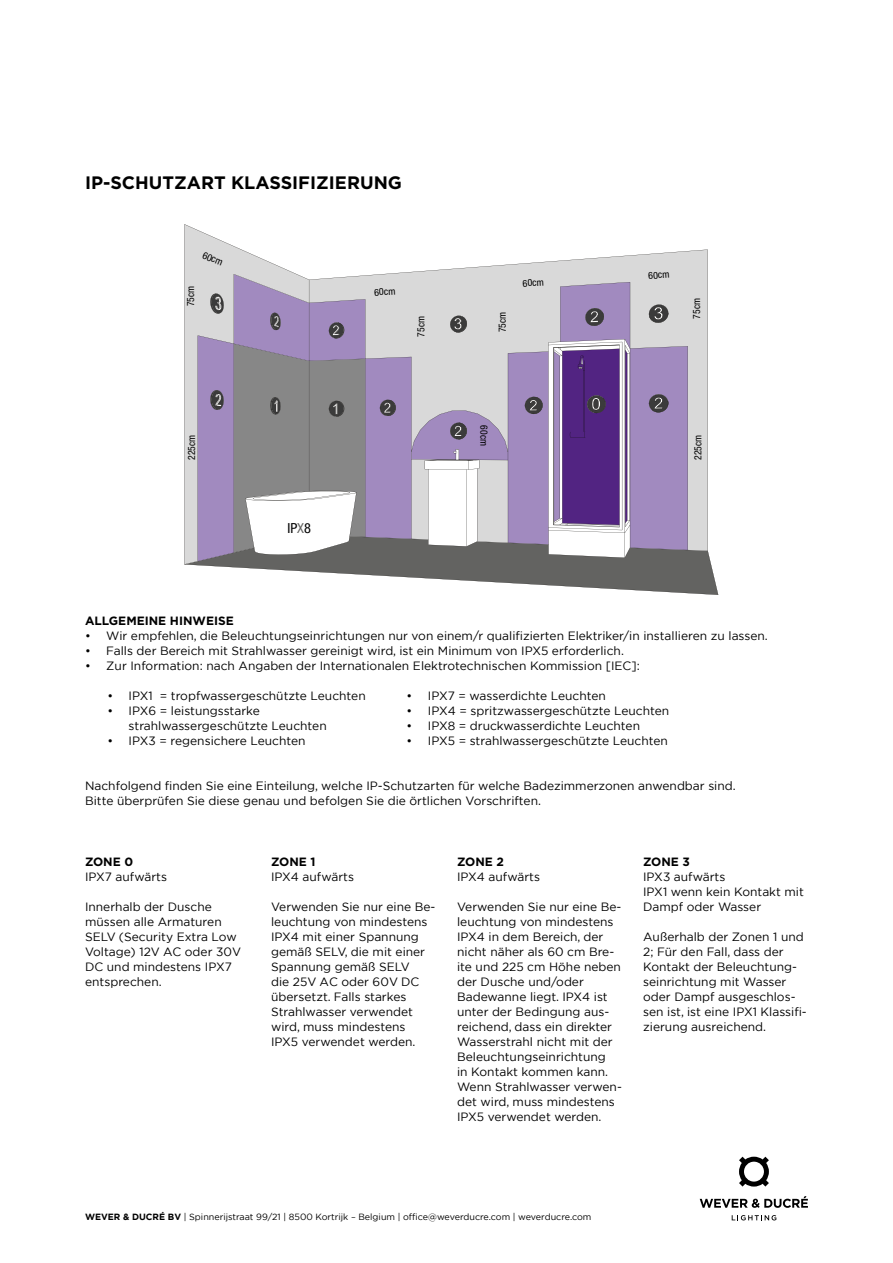
<style>
.page{position:relative;width:893px;height:1263px;background:#fff}
.page>*{position:absolute;margin:0;border:0;box-sizing:border-box;transform-origin:0 0}
.t1{font:700 18px "Gotham HTF";color:#000}
.t2{font:condensed 13.8px "Helvetica Neue LT Std";color:#000;scale:1.04 1}
.t3{font:12px/15px "Gotham";color:#000}
.t4{font:700 12px "Gotham HTF";color:#000}
.t5{font:condensed 10.05px "Helvetica Neue LT Std";color:#000}
.t6{font:condensed 9.9px "Helvetica Neue LT Std";color:#000;scale:1.04 1}
.t7{font:condensed 9.75px "Helvetica Neue LT Std";color:#000;scale:1.04 1}
.t8{font:9px "Gotham";color:#000}
.s1{font-size:9.75px}
.s2{color:#636361}
.s3{font-weight:700}
</style>
<div class="page">
<svg style="left:700px;top:1196px;width:108px;height:12px"></svg>
<svg style="left:739px;top:1157px;width:30px;height:29px"></svg>
<svg style="left:732px;top:1215px;width:44px;height:5px"></svg>
<svg style="left:184px;top:224px;width:534px;height:371px"></svg>
<svg style="left:210px;top:294px;width:298px;height:249px;background:#a89aba"></svg>
<svg style="left:217px;top:296px;width:446px;height:262px;background:#a79cb5"></svg>
<h1 class="t1" style="left:85px;top:172px;width:318px">IP-SCHUTZART KLASSIFIZIERUNG</h1>
<p class="t6" style="left:205px;top:249px;width:22px;rotate:22deg">6<span class="s1">0</span>cm</p>
<p class="t5" style="left:185px;top:306px;width:22px;rotate:-90deg">75cm</p>
<p class="t5" style="left:186px;top:460px;width:27px;rotate:-90deg">225cm</p>
<p class="t2" style="left:287px;top:520px;width:24px">IP<span class="s2">X</span>8</p>
<p class="t7" style="left:374px;top:287px;width:22px;rotate:-3deg">60cm</p>
<p class="t5" style="left:415px;top:337px;width:22px;rotate:-90deg">75cm</p>
<p class="t5" style="left:496px;top:332px;width:22px;rotate:-90deg">75cm</p>
<p class="t7" style="left:522px;top:278px;width:22px;rotate:-3deg">60cm</p>
<p class="t5" style="left:490px;top:425px;width:22px;rotate:90deg">mc06</p>
<p class="t7" style="left:648px;top:270px;width:22px;rotate:-4deg">60cm</p>
<p class="t5" style="left:691px;top:319px;width:22px;rotate:-90deg">75cm</p>
<p class="t5" style="left:692px;top:460px;width:27px;rotate:-90deg">225cm</p>
<p class="t4" style="left:85px;top:614px;width:150px">ALLGEMEINE HINWEISE</p>
<p class="t3" style="left:85px;top:628px;width:684px">• Wir empfehlen, die Beleuchtungseinrichtungen nur von einem/r qualifizierten Elektriker/in installieren zu lassen.</p>
<p class="t3" style="left:85px;top:643px;width:540px">• Falls der Bereich mit Strahlwasser gereinigt wird, ist ein Minimum von IPX5 erforderlich.</p>
<p class="t3" style="left:85px;top:658px;width:556px">• Zur Information: nach Angaben der Internationalen Elektrotechnischen Kommission [IEC]:</p>
<p class="t3" style="left:107px;top:688px;width:260px">• IPX1 = tropfwassergeschützte Leuchten</p>
<p class="t3" style="left:129px;top:703px;width:200px;text-indent:-21px">• IPX6 = leistungsstarke strahlwassergeschützte Leuchten</p>
<p class="t3" style="left:107px;top:733px;width:200px">• IPX3 = regensichere Leuchten</p>
<p class="t3" style="left:407px;top:688px;width:201px">• IPX7 = wasserdichte Leuchten</p>
<p class="t3" style="left:407px;top:703px;width:264px">• IPX4 = spritzwassergeschützte Leuchten</p>
<p class="t3" style="left:407px;top:718px;width:235px">• IPX8 = druckwasserdichte Leuchten</p>
<p class="t3" style="left:407px;top:733px;width:263px">• IPX5 = strahlwassergeschützte Leuchten</p>
<p class="t3" style="left:85px;top:778px;width:652px">Nachfolgend finden Sie eine Einteilung, welche IP-Schutzarten für welche Badezimmerzonen anwendbar sind.<br>Bitte überprüfen Sie diese genau und befolgen Sie die örtlichen Vorschriften.</p>
<p class="t4" style="left:85px;top:854px;width:50px">ZONE 0</p>
<p class="t3" style="left:85px;top:868px;width:84px">IPX7 aufwärts</p>
<p class="t3" style="left:85px;top:898px;width:158px">Innerhalb der Dusche müssen alle Armaturen<br>SELV (Security Extra Low<br>Voltage) 12V AC oder 30V<br>DC und mindestens IPX7 entsprechen.</p>
<p class="t4" style="left:271px;top:854px;width:46px">ZONE 1</p>
<p class="t3" style="left:271px;top:868px;width:84px">IPX4 aufwärts</p>
<p class="t3" style="left:271px;top:898px;width:166px">Verwenden Sie nur eine Be&shy;leuchtung von mindestens<br>IPX4 mit einer Spannung gemäß SELV, die mit einer<br>Spannung gemäß SELV<br>die 25V AC oder 60V DC übersetzt. Falls starkes<br>Strahlwasser verwendet wird, muss mindestens<br>IPX5 verwendet werden.</p>
<p class="t4" style="left:457px;top:854px;width:48px">ZONE 2</p>
<p class="t3" style="left:457px;top:868px;width:84px">IPX4 aufwärts</p>
<p class="t3" style="left:457px;top:898px;width:166px">Verwenden Sie nur eine Be&shy;leuchtung von mindestens<br>IPX4 in dem Bereich, der nicht näher als 60 cm Bre&shy;ite und 225 cm Höhe neben der Dusche und/oder<br>Badewanne liegt. IPX4 ist unter der Bedingung aus&shy;reichend, dass ein direkter<br>Wasserstrahl nicht mit der<br>Beleuchtungseinrichtung<br>in Kontakt kommen kann.<br>Wenn Strahlwasser verwen&shy;det wird, muss mindestens<br>IPX5 verwendet werden.</p>
<p class="t4" style="left:643px;top:854px;width:48px">ZONE 3</p>
<p class="t3" style="left:643px;top:868px;width:162px">IPX3 aufwärts<br>IPX1 wenn kein Kontakt mit<br>Dampf oder Wasser</p>
<p class="t3" style="left:643px;top:928px;width:165px">Außerhalb der Zonen 1 und<br>2; Für den Fall, dass der<br>Kontakt der Beleuchtung&shy;seinrichtung mit Wasser oder Dampf ausgeschlos&shy;sen ist, ist eine IPX1 Klassifi&shy;zierung ausreichend.</p>
<p class="t8" style="left:85px;top:1211px;width:508px"><span class="s3">WEVER &amp; DUCRÉ BV</span> | Spinnerijstraat 99/21 | 8500 Kortrijk – Belgium | office@weverducre.com | weverducre.com</p>
</div>
